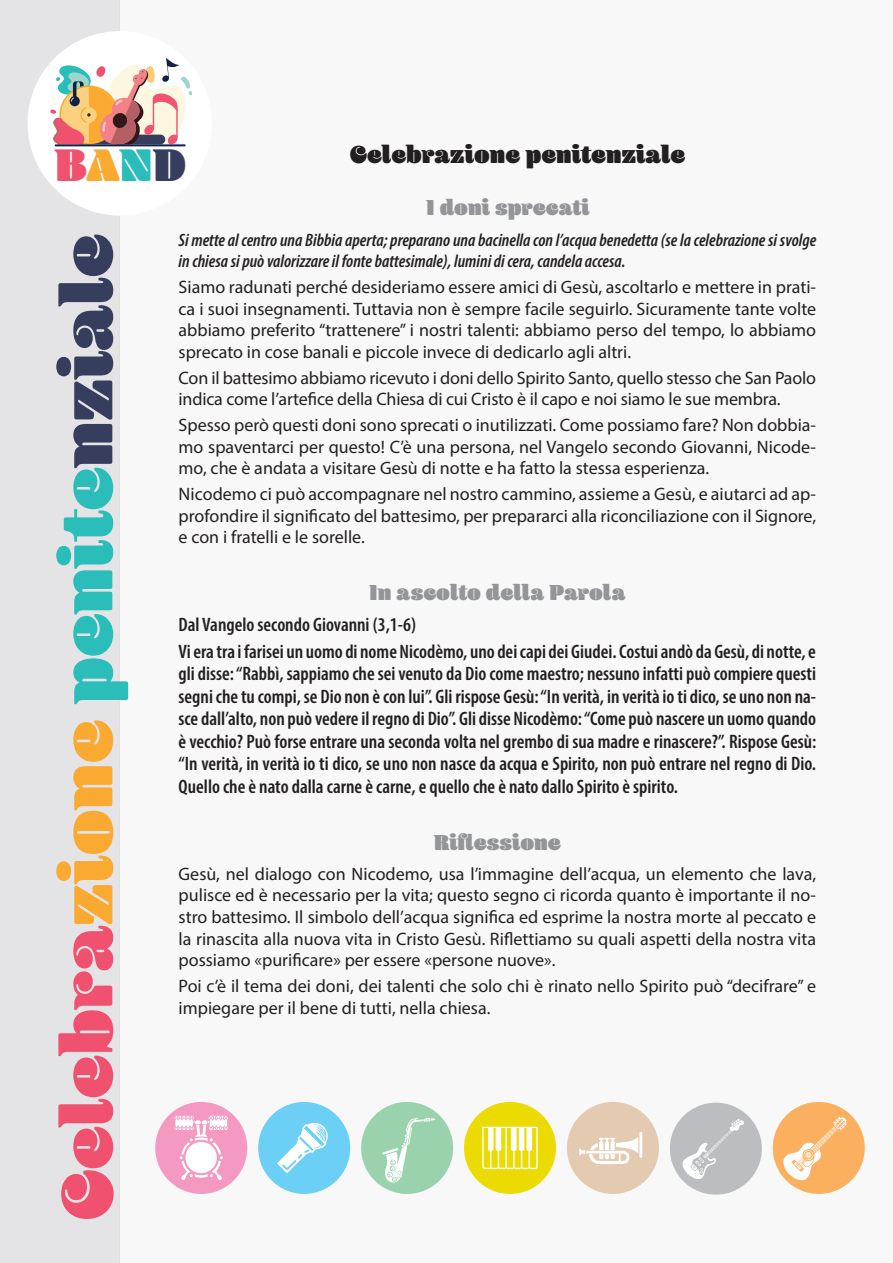
<style>
.page{position:relative;width:893px;height:1263px;background:#fff}
.page>*{position:absolute;margin:0;border:0;box-sizing:border-box;transform-origin:0 0}
.t1{font:900 75px "Blenny";color:#f0516e}
.t2{font:900 47.55px "Blenny";color:#f0516e}
.t3{font:900 25.5px "Blenny";color:#231f20}
.t4{font:900 22.5px "Blenny";color:#939598}
.t5{font:600 condensed 19.5px/22.5px "Myriad Pro";color:#231f20}
.t6{font:18px/21.6px "Myriad Pro";color:#231f20;text-align:justify}
.t7{font:italic 600 condensed 18px/21.6px "Myriad Pro";color:#231f20}
.s1{color:#faaa31}
.s2{color:#2abdba}
.s3{color:#373e5d}
</style>
<div class="page">
<div style="left:120px;top:0;width:773px;height:1263px;background:#f8f8f8"></div>
<div style="left:0;top:0;width:120px;height:1263px;background:#e4e4e6"></div>
<div style="left:28px;top:31px;width:184px;height:185px;background:#fff;border-radius:50%"></div>
<svg style="left:50px;top:58px;width:142px;height:89px"></svg>
<hr style="left:55px;top:144px;width:131px;height:2px;background:#102247">
<div style="left:155px;top:1102px;width:92px;height:92px;background:#f499c2;border-radius:50%"></div>
<svg style="left:175px;top:1116px;width:53px;height:64px"></svg>
<div style="left:258px;top:1102px;width:92px;height:92px;background:#6bcff6;border-radius:50%"></div>
<svg style="left:277px;top:1122px;width:51px;height:51px"></svg>
<div style="left:361px;top:1102px;width:92px;height:92px;background:#9ad2ae;border-radius:50%"></div>
<svg style="left:382px;top:1118px;width:53px;height:64px"></svg>
<div style="left:464px;top:1102px;width:92px;height:92px;background:#ebdb01;border-radius:50%"></div>
<svg style="left:482px;top:1127px;width:56px;height:42px"></svg>
<div style="left:567px;top:1102px;width:92px;height:92px;background:#e3cab0;border-radius:50%"></div>
<svg style="left:579px;top:1132px;width:63px;height:32px"></svg>
<div style="left:670px;top:1103px;width:92px;height:91px;background:#bcbdc0;border-radius:50%"></div>
<svg style="left:682px;top:1119px;width:62px;height:60px"></svg>
<div style="left:773px;top:1102px;width:92px;height:92px;background:#fab05f;border-radius:50%"></div>
<svg style="left:781px;top:1116px;width:66px;height:66px"></svg>
<h2 class="t2" style="left:54px;top:136px;width:133px">B<span class="s1">A</span><span class="s2">N</span><span class="s3">D</span></h2>
<h3 class="t3" style="left:350px;top:139px;width:337px">Celebrazione penitenziale</h3>
<p class="t4" style="left:426px;top:194px;width:165px">I doni sprecati</p>
<p class="t7" style="left:179px;top:228px;width:639px">Si mette al centro una Bibbia aperta; preparano una bacinella con l’acqua benedetta (se la celebrazione si svolge in chiesa si può valorizzare il fonte battesimale), lumini di cera, candela accesa.</p>
<p class="t6" style="left:179px;top:276px;width:639px">Siamo radunati perché desideriamo essere amici di Gesù, ascoltarlo e mettere in prati&shy;ca i suoi insegnamenti. Tuttavia non è sempre facile seguirlo. Sicuramente tante volte abbiamo preferito “trattenere” i nostri talenti: abbiamo perso del tempo, lo abbiamo sprecato in cose banali e piccole invece di dedicarlo agli altri.</p>
<p class="t6" style="left:179px;top:366px;width:639px">Con il battesimo abbiamo ricevuto i doni dello Spirito Santo, quello stesso che San Paolo indica come l’artefice della Chiesa di cui Cristo è il capo e noi siamo le sue membra.</p>
<p class="t6" style="left:179px;top:414px;width:639px">Spesso però questi doni sono sprecati o inutilizzati. Come possiamo fare? Non dobbia&shy;mo spaventarci per questo! C’è una persona, nel Vangelo secondo Giovanni, Nicode&shy;mo, che è andata a visitare Gesù di notte e ha fatto la stessa esperienza.</p>
<p class="t6" style="left:179px;top:483px;width:639px">Nicodemo ci può accompagnare nel nostro cammino, assieme a Gesù, e aiutarci ad ap&shy;profondire il significato del battesimo, per prepararci alla riconciliazione con il Signore, e con i fratelli e le sorelle.</p>
<h1 class="t1" style="left:43px;top:1220px;width:988px;rotate:-90deg">Celebra<span class="s1">zione</span> <span class="s2">penite</span><span class="s3">nziale</span></h1>
<p class="t4" style="left:369px;top:579px;width:258px">In ascolto della Parola</p>
<p class="t5" style="left:179px;top:611px;width:639px;line-height:26.7px">Dal Vangelo secondo Giovanni (3,1-6)<br>Vi era tra i farisei un uomo di nome Nicodèmo, uno dei capi dei Giudei. Costui andò da Gesù, di notte, e</p>
<p class="t5" style="left:179px;top:662px;width:639px;text-align:justify">gli disse: “Rabbì, sappiamo che sei venuto da Dio come maestro; nessuno infatti può compiere questi segni che tu compi, se Dio non è con lui”. Gli rispose Gesù: “In verità, in verità io ti dico, se uno non na&shy;sce dall’alto, non può vedere il regno di Dio”. Gli disse Nicodèmo: “Come può nascere un uomo quando è vecchio? Può forse entrare una seconda volta nel grembo di sua madre e rinascere?”. Rispose Gesù: “In verità, in verità io ti dico, se uno non nasce da acqua e Spirito, non può entrare nel regno di Dio.<br>Quello che è nato dalla carne è carne, e quello che è nato dallo Spirito è spirito.</p>
<p class="t4" style="left:434px;top:829px;width:129px">Riflessione</p>
<p class="t6" style="left:179px;top:863px;width:639px">Gesù, nel dialogo con Nicodemo, usa l’immagine dell’acqua, un elemento che lava, pulisce ed è necessario per la vita; questo segno ci ricorda quanto è importante il no&shy;stro battesimo. Il simbolo dell’acqua significa ed esprime la nostra morte al peccato e la rinascita alla nuova vita in Cristo Gesù. Riflettiamo su quali aspetti della nostra vita possiamo «purificare» per essere «persone nuove».</p>
<p class="t6" style="left:179px;top:975px;width:639px">Poi c’è il tema dei doni, dei talenti che solo chi è rinato nello Spirito può “decifrare” e impiegare per il bene di tutti, nella chiesa.</p>
</div>
